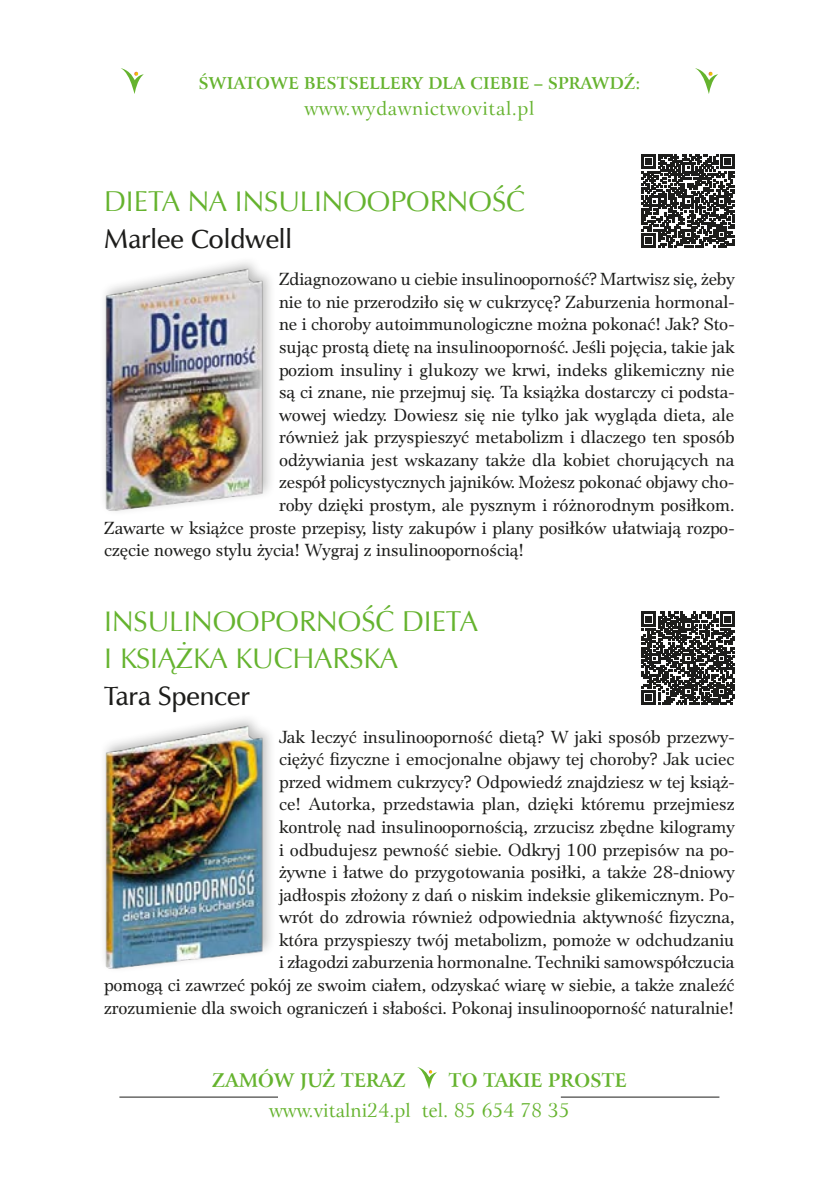
<style>
.page{position:relative;width:819px;height:1191px;background:#fff}
.page>*{position:absolute;margin:0;border:0;box-sizing:border-box;transform-origin:0 0}
.t1{font:28.7px/36.9px "Zapf Humnst EU";color:#65b32e}
.t2{font:26.6px "Zapf Humnst Dm EU";color:#1d1d1b}
.t3{font:19.25px "Arrus EU";letter-spacing:.015em;color:#65b32e}
.t4{font:700 18.72px "Arrus EU";color:#65b32e}
.t5{font:18.38px/22.6px "Platea TTEFN";color:#1d1d1b;text-align:right}
.t6{font:700 16.45px "Arrus EU";letter-spacing:.01em;color:#65b32e}
</style>
<div class="page">
<div style="left:99px;top:255px;width:177px;height:262px;background:#1d1d1b;opacity:.3"></div>
<img style="left:104px;top:268px;width:160px;height:243px">
<svg style="left:641px;top:154px;width:93px;height:94px"></svg>
<div style="left:99px;top:712px;width:177px;height:262px;background:#1d1d1b;opacity:.3"></div>
<img style="left:104px;top:725px;width:160px;height:243px">
<svg style="left:641px;top:612px;width:93px;height:93px"></svg>
<svg style="left:417px;top:1067px;width:20px;height:22px"></svg>
<hr style="left:119px;top:1096px;width:159px;height:1px;background:#1d1d1b">
<hr style="left:561px;top:1096px;width:158px;height:1px;background:#1d1d1b">
<svg style="left:121px;top:68px;width:23px;height:26px"></svg>
<svg style="left:695px;top:68px;width:23px;height:26px"></svg>
<p class="t6" style="left:198px;top:73px;width:129px">ŚWIATOWE BESTSE</p>
<p class="t6" style="left:369px;top:73px;width:191px">LLERY DLA CIEBIE – SPR</p>
<p class="t6" style="left:580px;top:73px;width:62px">AWDŹ:</p>
<p class="t3" style="left:304px;top:96px;width:231px">www.wydawnictwovital.pl</p>
<h1 class="t1" style="left:104px;top:182px;width:422px">DIETA NA INSULINOOPORNOŚĆ</h1>
<h2 class="t2" style="left:104px;top:222px;width:189px">Marlee Coldwell</h2>
<p class="t5" style="left:279px;top:268px;width:457px">Zdiagnozowano u ciebie insulinooporność? Martwisz się, żeby</p>
<p class="t5" style="left:279px;top:291px;width:457px">nie to nie przerodziło się w cukrzycę? Zaburzenia hormonal-</p>
<p class="t5" style="left:279px;top:313px;width:457px">ne i choroby autoimmunologiczne można pokonać! Jak? Sto-</p>
<p class="t5" style="left:279px;top:336px;width:457px">sując prostą dietę na insulinooporność. Jeśli pojęcia, takie jak</p>
<p class="t5" style="left:279px;top:358px;width:457px">poziom insuliny i glukozy we krwi, indeks glikemiczny nie</p>
<p class="t5" style="left:279px;top:381px;width:457px">są ci znane, nie przejmuj się. Ta książka dostarczy ci podsta-</p>
<p class="t5" style="left:279px;top:403px;width:457px">wowej wiedzy. Dowiesz się nie tylko jak wygląda dieta, ale</p>
<p class="t5" style="left:279px;top:426px;width:457px">również jak przyspieszyć metabolizm i dlaczego ten sposób</p>
<p class="t5" style="left:279px;top:449px;width:457px">odżywiania jest wskazany także dla kobiet chorujących na</p>
<p class="t5" style="left:279px;top:471px;width:457px">zespół policystycznych jajników. Możesz pokonać objawy cho-</p>
<p class="t5" style="left:279px;top:494px;width:457px">roby dzięki prostym, ale pysznym i różnorodnym posiłkom.</p>
<p class="t5" style="left:104px;top:516px;width:631px">Zawarte w książce proste przepisy, listy zakupów i plany posiłków ułatwiają rozpo-</p>
<p class="t5" style="left:104px;top:539px;width:421px">częcie nowego stylu życia! Wygraj z insulinoopornością!</p>
<h1 class="t1" style="left:104px;top:603px;width:375px">I NSULINOOPORNOŚĆ DIETA<br>I KSIĄŻKA KUCHARSKA</h1>
<h2 class="t2" style="left:104px;top:679px;width:147px">Tara Spencer</h2>
<p class="t5" style="left:104px;top:725px;width:632px">Jak leczyć insulinooporność dietą? W jaki sposób przezwy-<br>ciężyć fizyczne i emocjonalne objawy tej choroby? Jak uciec<br>przed widmem cukrzycy? Odpowiedź znajdziesz w tej książ-<br>ce! Autorka, przedstawia plan, dzięki któremu przejmiesz<br>kontrolę nad insulinoopornością, zrzucisz zbędne kilogramy<br>i odbudujesz pewność siebie. Odkryj 100 przepisów na po-<br>żywne i łatwe do przygotowania posiłki, a także 28-dniowy<br>jadłospis złożony z dań o niskim indeksie glikemicznym. Po-<br>wrót do zdrowia również odpowiednia aktywność fizyczna,<br>która przyspieszy twój metabolizm, pomoże w odchudzaniu<br>i złagodzi zaburzenia hormonalne. Techniki samowspółczucia<br>pomogą ci zawrzeć pokój ze swoim ciałem, odzyskać wiarę w siebie, a także znaleźć zrozumienie dla swoich ograniczeń i słabości. Pokonaj insulinooporność naturalnie!</p>
<p class="t4" style="left:212px;top:1068px;width:195px">ZAMÓW JUŻ TERAZ</p>
<p class="t4" style="left:448px;top:1068px;width:180px">TO TAKIE PROSTE</p>
<p class="t3" style="left:269px;top:1097px;width:302px">www.vitalni24.pl tel. 85 654 78 35</p>
</div>
